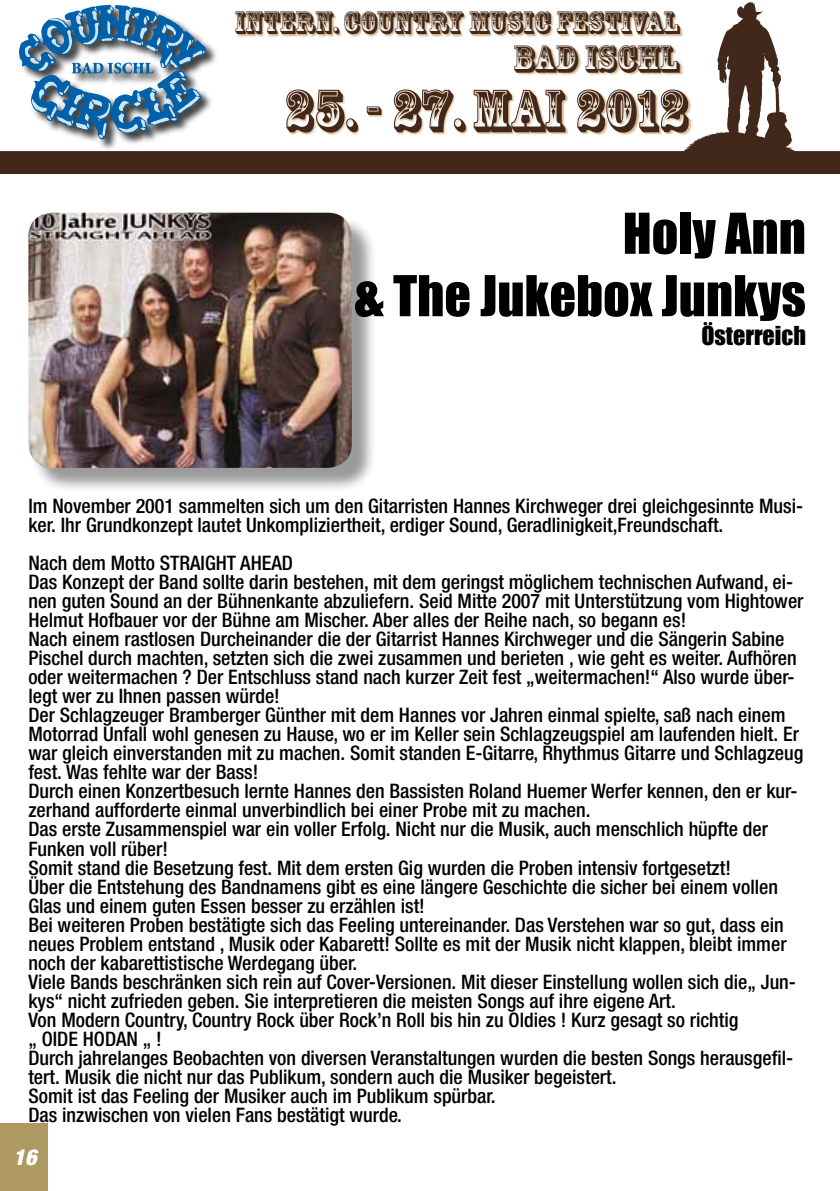
<style>
.page{position:relative;width:840px;height:1191px;background:#fff}
.page>*{position:absolute;margin:0;border:0;box-sizing:border-box;transform-origin:0 0}
.t1{font:56.6px "Rosewood Std";color:#41281b}
.t2{font:52px/62.4px "Impact";color:#000;text-align:right}
.t3{font:36.2px "Rosewood Std";color:#41281b}
.t4{font:30px "Rosewood Std";color:#41281b}
.t5{font:24px "Impact";color:#000}
.t6{font:italic 900 condensed 22px "Helvetica Neue LT Std";color:#fff}
.t7{font:500 condensed 20px/19px "Helvetica Neue LT Std";color:#000}
</style>
<div class="page">
<svg style="left:0;top:2px;width:839px;height:171px"></svg>
<img style="left:234px;top:6px;width:449px;height:38px">
<img style="left:283px;top:79px;width:409px;height:68px">
<img style="left:513px;top:38px;width:170px;height:45px">
<img style="left:16px;top:2px;width:204px;height:152px">
<svg style="left:19px;top:5px;width:187px;height:134px"></svg>
<div style="left:0;top:1124px;width:48px;height:67px;background:#ae9962"></div>
<svg style="left:839px;top:151px;width:1px;height:22px"></svg>
<div style="left:31px;top:216px;width:345px;height:277px;background:#000;opacity:.4"></div>
<img style="left:28px;top:213px;width:323px;height:255px">
<h3 class="t4" style="left:234px;top:5px;width:446px">INTERN. COUNTRY MUSIC FESTIVAL</h3>
<h3 class="t3" style="left:513px;top:37px;width:168px">BAD ISCHL</h3>
<h1 class="t1" style="left:283px;top:77px;width:405px">25. - 27. MAI 2012</h1>
<h2 class="t2" style="left:354px;top:201px;width:453px">Holy Ann<br>&amp; The Jukebox Junkys</h2>
<p class="t5" style="left:701px;top:317px;width:106px">Österreich</p>
<p class="t7" style="left:28px;top:496px;width:775px">Im November 2001 sammelten sich um den Gitarristen Hannes Kirchweger drei gleichgesinnte Musi&shy;ker. Ihr Grundkonzept lautet Unkompliziertheit, erdiger Sound, Geradlinigkeit,Freundschaft.</p>
<p class="t7" style="left:28px;top:553px;width:776px">Nach dem Motto STRAIGHT AHEAD<br>Das Konzept der Band sollte darin bestehen, mit dem geringst möglichem technischen Aufwand, ei&shy;nen guten Sound an der Bühnenkante abzuliefern. Seid Mitte 2007 mit Unterstützung vom Hightower Helmut Hofbauer vor der Bühne am Mischer. Aber alles der Reihe nach, so begann es!<br>Nach einem rastlosen Durcheinander die der Gitarrist Hannes Kirchweger und die Sängerin Sabine Pischel durch machten, setzten sich die zwei zusammen und berieten , wie geht es weiter. Aufhören oder weitermachen ? Der Entschluss stand nach kurzer Zeit fest „weitermachen!“ Also wurde über&shy;legt wer zu Ihnen passen würde!<br>Der Schlagzeuger Bramberger Günther mit dem Hannes vor Jahren einmal spielte, saß nach einem Motorrad Unfall wohl genesen zu Hause, wo er im Keller sein Schlagzeugspiel am laufenden hielt. Er war gleich einverstanden mit zu machen. Somit standen E-Gitarre, Rhythmus Gitarre und Schlagzeug fest. Was fehlte war der Bass!<br>Durch einen Konzertbesuch lernte Hannes den Bassisten Roland Huemer Werfer kennen, den er kur&shy;zerhand aufforderte einmal unverbindlich bei einer Probe mit zu machen.<br>Das erste Zusammenspiel war ein voller Erfolg. Nicht nur die Musik, auch menschlich hüpfte der Funken voll rüber!<br>Somit stand die Besetzung fest. Mit dem ersten Gig wurden die Proben intensiv fortgesetzt!<br>Über die Entstehung des Bandnamens gibt es eine längere Geschichte die sicher bei einem vollen Glas und einem guten Essen besser zu erzählen ist!<br>Bei weiteren Proben bestätigte sich das Feeling untereinander. Das Verstehen war so gut, dass ein neues Problem entstand , Musik oder Kabarett! Sollte es mit der Musik nicht klappen, bleibt immer noch der kabarettistische Werdegang über.<br>Viele Bands beschränken sich rein auf Cover-Versionen. Mit dieser Einstellung wollen sich die„ Jun&shy;kys“ nicht zufrieden geben. Sie interpretieren die meisten Songs auf ihre eigene Art.<br>Von Modern Country, Country Rock über Rock’n Roll bis hin zu Oldies ! Kurz gesagt so richtig<br>„ OIDE HODAN „ !<br>Durch jahrelanges Beobachten von diversen Veranstaltungen wurden die besten Songs herausgefil&shy;tert. Musik die nicht nur das Publikum, sondern auch die Musiker begeistert.<br>Somit ist das Feeling der Musiker auch im Publikum spürbar.<br>Das inzwischen von vielen Fans bestätigt wurde.</p>
<p class="t6" style="left:14px;top:1143px;width:24px">16</p>
</div>
